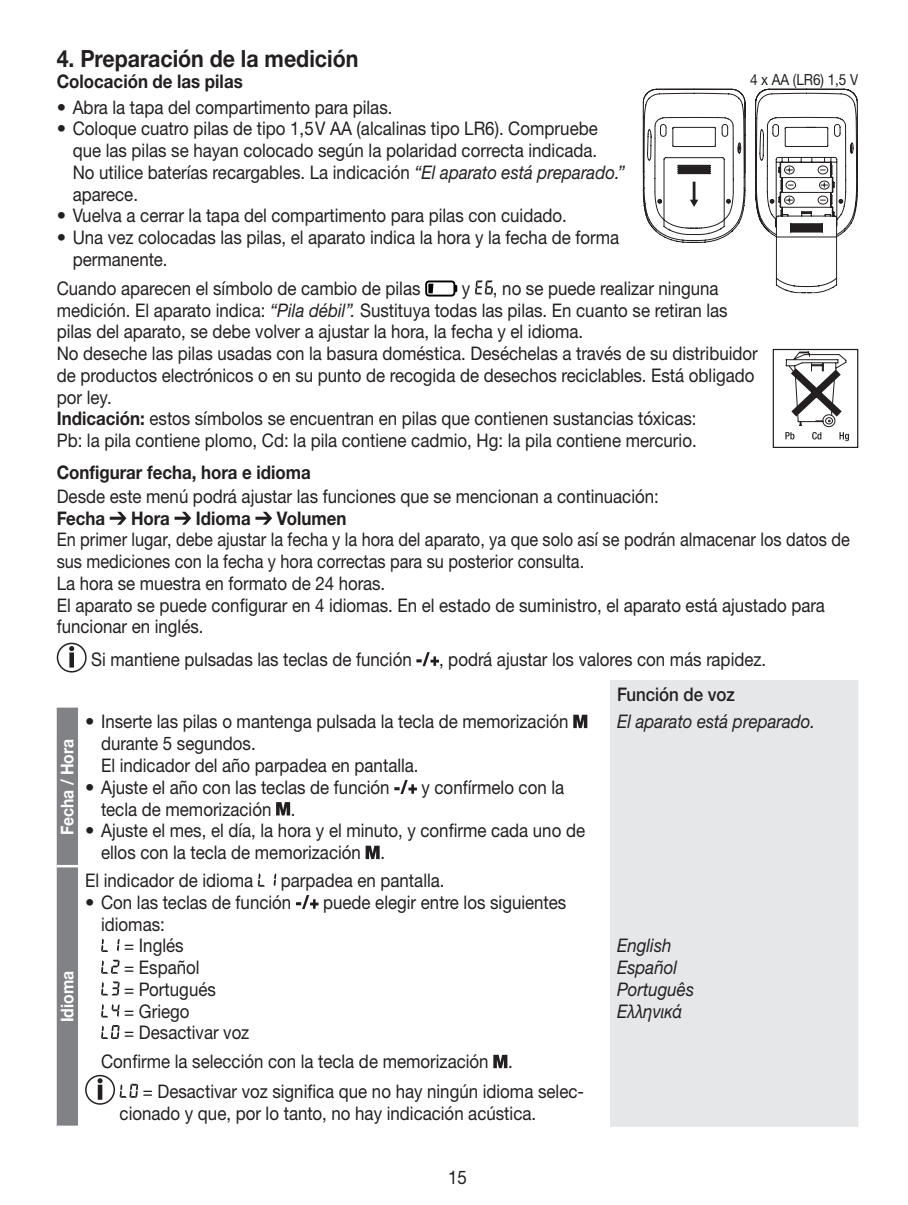
<style>
.page{position:relative;width:908px;height:1205px;background:#fff}
.page>*{position:absolute;margin:0;border:0;box-sizing:border-box;transform-origin:0 0}
.t1{font:700 23.75px "Helvetica Neue LTW1 G";color:#231f20;scale:.9 1}
.t2{font:18.75px/21.8px "Helvetica Neue LTW1 G";color:#231f20;scale:.9 1}
.t3{font:18.75px/21.8px "Helvetica Neue LTW1 G";color:#231f20}
.t4{font:18.75px/21.8px "Helvetica Neue LTW1 G";color:#231f20;scale:.87 1}
.t5{font:700 18.75px "Helvetica Neue LTW1 G";color:#231f20;scale:.9 1}
.t6{font:italic 18.75px/21.8px "Helvetica Neue LTW1 G";color:#231f20;scale:.9 1}
.t7{font:500 18.75px "Helvetica Neue LTW1 G";color:#231f20;scale:.9 1}
.t8{font:700 17.5px "Helvetica Neue LTW1 G";color:#fff;scale:.9 1}
.t9{font:15.5px "Helvetica Neue LTW1 G";color:#231f20;scale:.88 1}
.s1{font-style:italic}
.s2{font-weight:700}
</style>
<div class="page">
<svg style="left:425px;top:280px;width:32px;height:16px"></svg>
<svg style="left:475px;top:280px;width:18px;height:14px"></svg>
<svg style="left:110px;top:512px;width:16px;height:13px"></svg>
<svg style="left:174px;top:512px;width:17px;height:13px"></svg>
<svg style="left:255px;top:512px;width:17px;height:13px"></svg>
<div style="left:57px;top:643px;width:30px;height:29px;border:2px solid #231f20;border-radius:50%"></div>
<div style="left:69px;top:652px;width:5px;height:15px;border:2px solid #231f20"></div>
<svg style="left:69px;top:646px;width:5px;height:5px"></svg>
<svg style="left:416px;top:652px;width:23px;height:14px"></svg>
<div style="left:610px;top:680px;width:247px;height:447px;background:#e6e7e9"></div>
<div style="left:57px;top:707px;width:21px;height:418px;background:#808285"></div>
<hr style="left:57px;top:865px;width:21px;height:2px;background:#fff">
<svg style="left:573px;top:715px;width:14px;height:13px"></svg>
<svg style="left:394px;top:780px;width:23px;height:14px"></svg>
<svg style="left:276px;top:802px;width:14px;height:13px"></svg>
<svg style="left:365px;top:846px;width:14px;height:13px"></svg>
<svg style="left:258px;top:873px;width:18px;height:13px"></svg>
<svg style="left:296px;top:895px;width:22px;height:14px"></svg>
<svg style="left:101px;top:938px;width:19px;height:14px"></svg>
<svg style="left:101px;top:960px;width:19px;height:13px"></svg>
<svg style="left:101px;top:981px;width:19px;height:14px"></svg>
<svg style="left:101px;top:1004px;width:19px;height:13px"></svg>
<svg style="left:101px;top:1025px;width:19px;height:14px"></svg>
<svg style="left:493px;top:1055px;width:14px;height:13px"></svg>
<div style="left:85px;top:1075px;width:30px;height:29px;border:2px solid #231f20;border-radius:50%"></div>
<div style="left:98px;top:1084px;width:4px;height:16px;border:2px solid #231f20"></div>
<svg style="left:97px;top:1078px;width:6px;height:5px"></svg>
<svg style="left:120px;top:1084px;width:18px;height:14px"></svg>
<svg style="left:642px;top:88px;width:215px;height:205px"></svg>
<div style="left:772px;top:349px;width:85px;height:99px;border:1px solid #231f20"></div>
<svg style="left:782px;top:350px;width:66px;height:91px"></svg>
<p class="t1" style="left:57px;top:43px;width:336px">4. Preparación de la medición</p>
<p class="t5" style="left:57px;top:70px;width:208px">Colocación de las pilas</p>
<p class="t3" style="left:57px;top:96px;width:337px">• Abra la tapa del compartimento para pilas.</p>
<p class="t3" style="left:73px;top:118px;width:553px;text-indent:-16px">• Coloque cuatro pilas de tipo 1,5 V AA (alcalinas tipo LR6). Compruebe que las pilas se hayan colocado según la polaridad correcta indicada.<br>No utilice baterías recargables. La indicación <span class="s1">“El aparato está preparado.” </span>aparece.</p>
<p class="t3" style="left:57px;top:205px;width:511px">• Vuelva a cerrar la tapa del compartimento para pilas con cuidado.</p>
<p class="t3" style="left:73px;top:226px;width:547px;text-indent:-16px">• Una vez colocadas las pilas, el aparato indica la hora y la fecha de forma permanente.</p>
<p class="t2" style="left:57px;top:277px;width:405px">Cuando aparecen el símbolo de cambio de pilas</p>
<p class="t9" style="left:749px;top:69px;width:124px">4 x AA (LR6) 1,5 V</p>
<p class="t2" style="left:57px;top:277px;width:780px;text-indent:405px">y , no se puede realizar ninguna medición. El aparato indica: <span class="s1">“Pila débil”.</span> Sustituya todas las pilas. En cuanto se retiran las pilas del aparato, se debe volver a ajustar la hora, la fecha y el idioma.<br>No deseche las pilas usadas con la basura doméstica. Deséchelas a través de su distribuidor de productos electrónicos o en su punto de recogida de desechos reciclables. Está obligado por ley.<br><span class="s2">Indicación:</span> estos símbolos se encuentran en pilas que contienen sustancias tóxicas:<br>Pb: la pila contiene plomo, Cd: la pila contiene cadmio, Hg: la pila contiene mercurio.</p>
<p class="t5" style="left:57px;top:461px;width:283px">Configurar fecha, hora e idioma</p>
<p class="t2" style="left:57px;top:485px;width:670px">Desde este menú podrá ajustar las funciones que se mencionan a continuación:</p>
<p class="t5" style="left:57px;top:506px;width:55px">Fecha</p>
<p class="t5" style="left:131px;top:506px;width:45px">Hora</p>
<p class="t5" style="left:196px;top:506px;width:63px">Idioma</p>
<p class="t5" style="left:276px;top:506px;width:79px">Volumen</p>
<p class="t4" style="left:57px;top:529px;width:912px">En primer lugar, debe ajustar la fecha y la hora del aparato, ya que solo así se podrán almacenar los datos de sus mediciones con la fecha y hora correctas para su posterior consulta.<br>La hora se muestra en formato de 24 horas.<br>El aparato se puede configurar en 4 idiomas. En el estado de suministro, el aparato está ajustado para funcionar en inglés.</p>
<p class="t2" style="left:91px;top:648px;width:357px">Si mantiene pulsadas las teclas de función</p>
<p class="t2" style="left:439px;top:648px;width:365px">, podrá ajustar los valores con más rapidez.</p>
<p class="t7" style="left:617px;top:682px;width:132px">Función de voz</p>
<p class="t8" style="left:57px;top:835px;width:108px;rotate:-90deg">Fecha / Hora</p>
<p class="t3" style="left:101px;top:710px;width:469px;text-indent:-16px">• Inserte las pilas o mantenga pulsada la tecla de memorización durante 5 segundos.<br>El indicador del año parpadea en pantalla.</p>
<p class="t6" style="left:617px;top:710px;width:221px">El aparato está preparado.</p>
<p class="t3" style="left:85px;top:776px;width:306px">• Ajuste el año con las teclas de función</p>
<p class="t2" style="left:421px;top:776px;width:160px">y confírmelo con la</p>
<p class="t2" style="left:101px;top:798px;width:217px">tecla de memorización .</p>
<p class="t3" style="left:101px;top:819px;width:485px;text-indent:-16px">• Ajuste el mes, el día, la hora y el minuto, y confirme cada uno de ellos con la tecla de memorización .</p>
<p class="t8" style="left:57px;top:1022px;width:58px;rotate:-90deg">Idioma</p>
<p class="t2" style="left:85px;top:869px;width:188px">El indicador de idioma</p>
<p class="t2" style="left:281px;top:869px;width:183px">parpadea en pantalla.</p>
<p class="t3" style="left:85px;top:891px;width:207px">• Con las teclas de función</p>
<p class="t2" style="left:323px;top:891px;width:271px">puede elegir entre los siguientes</p>
<p class="t2" style="left:124px;top:913px;width:140px;text-indent:-23px">idiomas:<br>= Inglés<br>= Español<br>= Portugués<br>= Griego<br>= Desactivar voz</p>
<p class="t2" style="left:143px;top:1046px;width:491px;line-height:29.8px;text-indent:-42px">Confirme la selección con la tecla de memorización .<br>= Desactivar voz significa que no hay ningún idioma selec-</p>
<p class="t2" style="left:120px;top:1102px;width:464px">cionado y que, por lo tanto, no hay indicación acústica.</p>
<p class="t2" style="left:448px;top:1166px;width:22px">15</p>
<p class="t6" style="left:617px;top:934px;width:87px">English<br>Español<br>Português<br>Ελληνικά</p>
</div>
